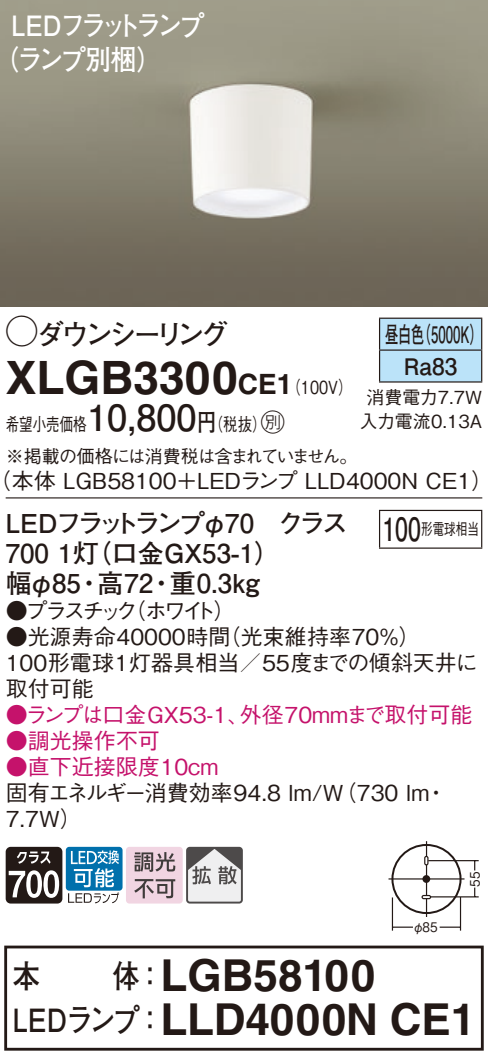
<style>
.page{position:relative;width:488px;height:1062px;background:#fff}
.page>*{position:absolute;margin:0;border:0;box-sizing:border-box;transform-origin:0 0}
.t1{font:700 46px "Helvetica LT Std";color:#231916}
.t2{font:700 44px/44px "Helvetica LT Std";color:#231916;text-align:center}
.t3{font:700 32px "Futo Go B101 Pro";color:#231916;scale:.85 1}
.t4{font:700 28px/34px "Futo Go B101 Pro";letter-spacing:-.12em;color:#fff;scale:.9 1}
.t5{font:700 28px "Futo Go B101 Pro";letter-spacing:-.15em;color:#231916}
.t6{font:700 26px/30px "Futo Go B101 Pro";color:#231916}
.t7{font:700 22.8px/32px "Futo Go B101 Pro";color:#231916;text-align:center;scale:.58 1}
.t8{font:500 22px/26px "Gothic BBB Pro";color:#231916}
.t9{font:500 22px "Gothic BBB Pro";color:#c5126b}
.t10{font:500 22px "Gothic BBB Pro";letter-spacing:-.17em;color:#231916}
.t11{font:500 18px/31.6px "Gothic BBB Pro";letter-spacing:-.035em;color:#231916;scale:.75 1}
.t12{font:500 18px/24px "Gothic BBB Pro";color:#231916;text-align:center}
.t13{font:500 16px "Gothic BBB Pro";color:#231916;scale:.72 1}
.t14{font:13.2px "Gothic BBB Pro Medium 90 pv RKSJ H";color:#231916;scale:.9 1}
.s1{font-family:"Ford Classification 1";font-weight:400;font-size:32px}
.s2{font-size:28px}
.s3{font-family:"Gothic BBB Pro";font-weight:500;font-size:18px}
.s4{font-family:"Futo Go B101 Pro";font-weight:700;font-size:36px}
.s5{font-family:"Futo Go B101 Pro";font-weight:700;font-size:24px}
.s6{font-family:"Ford Classification 1";font-weight:400;font-size:24px}
.s7{font-family:"Futo Go B101 Pro";font-weight:700;font-size:32px}
.s8{font-family:"Futo Go B101 Pro";font-size:32px}
</style>
<div class="page">
<img style="left:0;top:0;width:488px;height:306px">
<div style="left:380px;top:319px;width:101px;height:62px;background:#bbe3f9"></div>
<hr style="left:379px;top:317px;width:103px;height:2px;background:#231916">
<hr style="left:379px;top:319px;width:1px;height:30px;background:#231916">
<hr style="left:481px;top:319px;width:1px;height:30px;background:#231916">
<hr style="left:379px;top:349px;width:103px;height:2px;background:#231916">
<hr style="left:379px;top:351px;width:1px;height:30px;background:#231916">
<hr style="left:481px;top:351px;width:1px;height:30px;background:#231916">
<hr style="left:379px;top:381px;width:103px;height:2px;background:#231916">
<hr style="left:6px;top:497px;width:476px;height:1px;background:#231916">
<hr style="left:379px;top:511px;width:1px;height:36px;background:#231916">
<hr style="left:379px;top:510px;width:103px;height:1px;background:#231916">
<hr style="left:481px;top:511px;width:1px;height:36px;background:#231916">
<hr style="left:379px;top:547px;width:103px;height:2px;background:#231916">
<div style="left:421px;top:895px;width:10px;height:4px;border:1px solid #231916;border-radius:2px"></div>
<div style="left:424px;top:855px;width:4px;height:10px;border:1px solid #231916;border-radius:2px"></div>
<div style="left:391px;top:844px;width:70px;height:70px;border:2px solid #231916;border-radius:50%"></div>
<hr style="left:388px;top:878px;width:76px;height:1px;background:#231916">
<svg style="left:425px;top:841px;width:2px;height:15px"></svg>
<hr style="left:425px;top:865px;width:2px;height:30px;background:#231916">
<svg style="left:425px;top:898px;width:2px;height:19px"></svg>
<div style="left:422px;top:875px;width:8px;height:8px;background:#231916;border-radius:50%"></div>
<hr style="left:428px;top:860px;width:50px;height:1px;background:#231916">
<hr style="left:430px;top:896px;width:48px;height:1px;background:#231916">
<hr style="left:459px;top:897px;width:2px;height:33px;background:#231916">
<hr style="left:391px;top:897px;width:2px;height:33px;background:#231916">
<svg style="left:393px;top:926px;width:20px;height:1px"></svg>
<svg style="left:439px;top:926px;width:21px;height:1px"></svg>
<svg style="left:6px;top:846px;width:56px;height:57px"></svg>
<div style="left:66px;top:846px;width:56px;height:44px;background:#0070ac;border-radius:3px"></div>
<svg style="left:68px;top:850px;width:51px;height:53px"></svg>
<svg style="left:126px;top:847px;width:114px;height:56px"></svg>
<div style="left:186px;top:846px;width:57px;height:57px;border:2px solid #4d4a4a;border-radius:3px"></div>
<div style="left:4px;top:945px;width:479px;height:105px;border:3px solid #231916"></div>
<p class="t4" style="left:-7px;top:5px;width:236px;text-indent:18px">LEDフラットランプ（ランプ別梱）</p>
<p class="t5" style="left:6px;top:312px;width:224px"><span class="s1">A</span>ダウンシーリング</p>
<h1 class="t1" style="left:6px;top:349px;width:348px">XLGB3300<span class="s2">CE1</span><span class="s3">（100V）</span></h1>
<p class="t11" style="left:6px;top:406px;width:470px">希望小売価格<span class="s4">10,800</span><span class="s5">円</span>（税抜）<span class="s6">C<br></span>※掲載の価格には消費税は含まれていません。</p>
<p class="t8" style="left:-10px;top:465px;width:504px">（本体 LGB58100＋LEDランプ LLD4000N CE1）</p>
<p class="t7" style="left:385px;top:315px;width:170px">昼白色（5000K）<br>Ra83</p>
<p class="t12" style="left:359px;top:383px;width:124px">消費電力7.7W入力電流0.13A</p>
<p class="t6" style="left:6px;top:504px;width:343px">LEDフラットランプφ70　クラス<br>700 1灯（口金GX53-1）幅φ85・高72・重0.3kg</p>
<p class="t10" style="left:6px;top:593px;width:231px">●プラスチック（ホワイト）</p>
<p class="t8" style="left:6px;top:621px;width:473px">●光源寿命40000時間（光束維持率70％）<br>100形電球1灯器具相当／55度までの傾斜天井に取付可能</p>
<p class="t9" style="left:6px;top:697px;width:468px">●ランプは口金GX53-1、外径70mmまで取付可能</p>
<p class="t9" style="left:6px;top:723px;width:156px">●調光操作不可</p>
<p class="t9" style="left:6px;top:749px;width:214px">●直下近接限度10cm</p>
<p class="t8" style="left:6px;top:777px;width:443px">固有エネルギー消費効率94.8 lm/W（730 lm・<br>7.7W）</p>
<p class="t13" style="left:382px;top:516px;width:135px"><span class="s7">100</span>形電球相当</p>
<p class="t14" style="left:412px;top:916px;width:29px">φ85</p>
<p class="t14" style="left:464px;top:886px;width:18px;rotate:-90deg">55</p>
<h2 class="t2" style="left:13px;top:952px;width:464px"><span class="s8">体：</span>LGB58100<br><span class="s8">LEDランプ：</span>LLD4000N CE1</h2>
<h3 class="t3" style="left:13px;top:950px;width:34px">本</h3>
</div>
